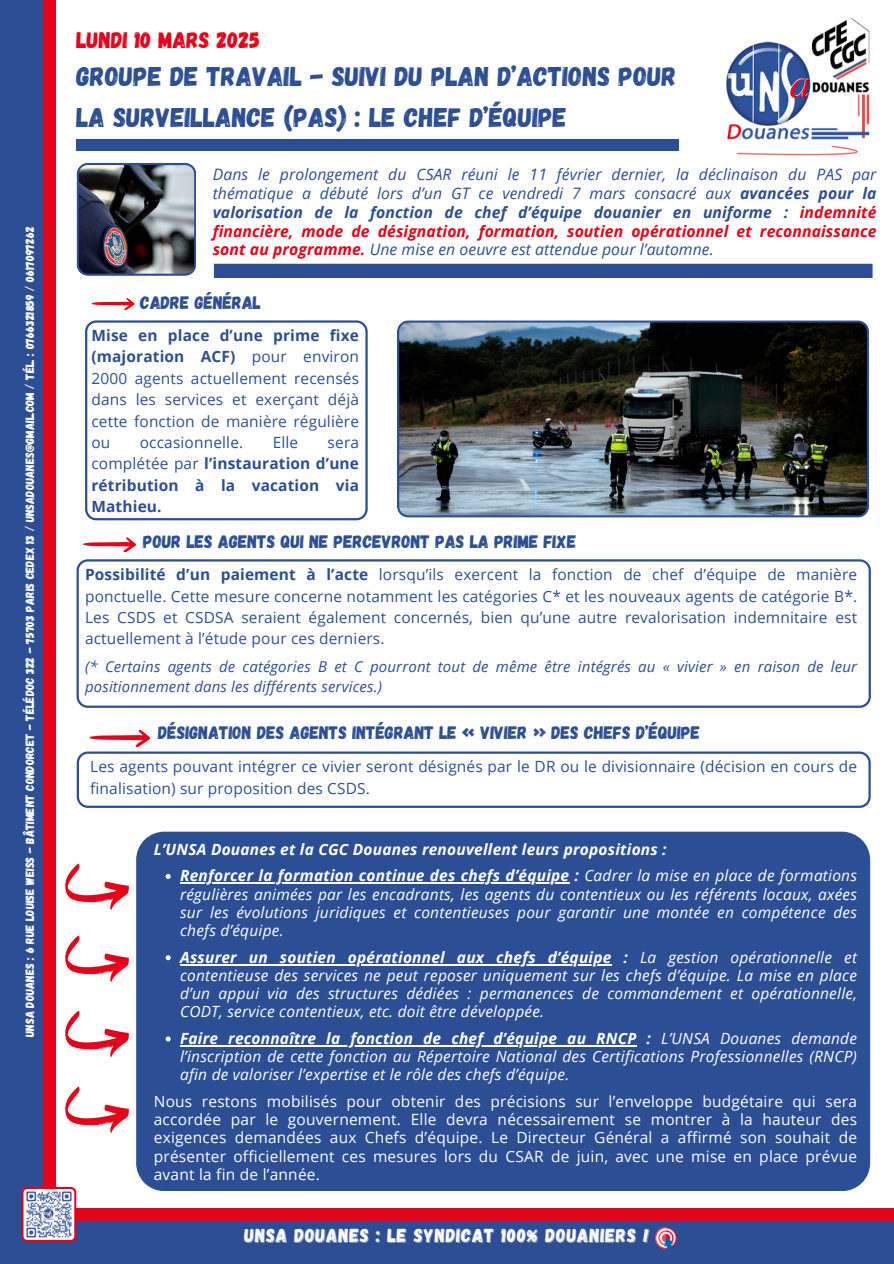
<style>
.page{position:relative;width:894px;height:1264px;background:#fff}
.page>*{position:absolute;margin:0;border:0;box-sizing:border-box;transform-origin:0 0}
.t1{font:27px/40.5px "Gagalin";letter-spacing:.005em;color:#2c4e94}
.t2{font:22.5px "Gagalin";letter-spacing:.005em;color:#e60319}
.t3{font:18.75px "Gagalin";letter-spacing:.045em;color:#fcfcfd}
.t4{font:18px "Gagalin";color:#2c4e94}
.t5{font:italic 15.75px/18.8px "Open Sans";letter-spacing:.005em;color:#2c4e94;text-align:justify}
.t6{font:italic 15.45px/18.1px "Open Sans";letter-spacing:.015em;color:#fff;text-align:justify}
.t7{font:15.45px/21.3px "Open Sans";letter-spacing:.01em;color:#2c4e94;text-align:justify}
.t8{font:15.45px/18.1px "Open Sans";letter-spacing:.015em;color:#fff;text-align:justify}
.t9{font:700 15.45px/21.3px "Open Sans";letter-spacing:.01em;color:#2c4e94;text-align:justify}
.t10{font:italic 700 15.45px "Open Sans";letter-spacing:.015em;color:#fff}
.t11{font:italic 15px/20.5px "Open Sans";letter-spacing:.01em;color:#2c4e94}
.t12{font:12px "Gagalin";letter-spacing:-.01em;color:#fcfcfd}
.s1{font-weight:700}
.s2{font-weight:700;color:#e60319}
.s3{font-weight:400}
</style>
<div class="page">
<div style="left:0;top:0;width:55px;height:1263px;background:#e60319"></div>
<div style="left:0;top:1208px;width:893px;height:55px;background:#e60319"></div>
<div style="left:0;top:0;width:43px;height:1263px;background:#2c4e94"></div>
<div style="left:0;top:1220px;width:893px;height:43px;background:#2c4e94"></div>
<img style="left:655px;top:1227px;width:21px;height:21px">
<svg style="left:21px;top:1186px;width:55px;height:55px;background:#beabc1"></svg>
<div style="left:77px;top:139px;width:601px;height:12px;background:#2c4e94"></div>
<img style="left:726px;top:17px;width:143px;height:139px">
<div style="left:214px;top:264px;width:658px;height:13px;background:#2c4e94"></div>
<svg style="left:85px;top:320px;width:282px;height:200px"></svg>
<svg style="left:91px;top:298px;width:44px;height:12px"></svg>
<svg style="left:76px;top:559px;width:794px;height:149px"></svg>
<img style="left:77px;top:163px;width:119px;height:112px">
<svg style="left:83px;top:537px;width:53px;height:15px"></svg>
<svg style="left:77px;top:751px;width:793px;height:57px"></svg>
<svg style="left:89px;top:729px;width:61px;height:17px"></svg>
<div style="left:136px;top:831px;width:733px;height:360px;background:#2c4e94"></div>
<svg style="left:65px;top:863px;width:64px;height:46px"></svg>
<svg style="left:65px;top:935px;width:64px;height:46px"></svg>
<svg style="left:65px;top:1010px;width:64px;height:46px"></svg>
<svg style="left:65px;top:1086px;width:64px;height:46px"></svg>
<img style="left:397px;top:320px;width:471px;height:197px">
<svg style="left:166px;top:874px;width:5px;height:5px"></svg>
<hr style="left:180px;top:882px;width:389px;height:2px;background:#fff">
<svg style="left:166px;top:955px;width:5px;height:5px"></svg>
<hr style="left:180px;top:964px;width:431px;height:1px;background:#fff">
<svg style="left:166px;top:1036px;width:5px;height:5px"></svg>
<hr style="left:180px;top:1045px;width:456px;height:1px;background:#fff">
<p class="t12" style="left:22px;top:1036px;width:812px;rotate:-90deg">UNSA DOUANES : 6 RUE LOUISE WEISS - BÂTIMENT CONDORCET - TÉLÉDOC 322 - 75703 PARIS CEDEX 13 / UNSADOUANES@GMAIL.COM / TÉL. : 0766321859 / 0617097262</p>
<p class="t2" style="left:76px;top:25px;width:185px">LUNDI 10 MARS 2025</p>
<p class="t1" style="left:76px;top:55px;width:601px">GROUPE DE TRAVAIL - SUIVI DU PLAN D’ACTIONS POUR<br>LA SURVEILLANCE (PAS) : LE CHEF D’ÉQUIPE</p>
<p class="t5" style="left:213px;top:165px;width:665px">Dans le prolongement du CSAR réuni le 11 février dernier, la déclinaison du PAS par thématique a débuté lors d’un GT ce vendredi 7 mars consacré aux <span class="s1">avancées pour la valorisation de la fonction de chef d’équipe douanier en uniforme :</span> <span class="s2">indemnité financière, mode de désignation, formation, soutien opérationnel et reconnaissance sont au programme.</span> Une mise en oeuvre est attendue pour l’automne.</p>
<h4 class="t4" style="left:140px;top:291px;width:122px">CADRE GÉNÉRAL</h4>
<p class="t7" style="left:91px;top:324px;width:269px"><span class="s1">Mise en place d’une prime fixe (majoration ACF)</span> pour environ 2000 agents actuellement recensés dans les services et exerçant déjà cette fonction de manière régulière ou</p>
<p class="t7" style="left:140px;top:431px;width:105px">occasionnelle.</p>
<p class="t7" style="left:272px;top:431px;width:27px">Elle</p>
<p class="t9" style="left:91px;top:431px;width:269px;text-indent:236px"><span class="s3">sera complétée par</span> l’instauration d’une rétribution à la vacation via Mathieu.</p>
<p class="t4" style="left:143px;top:529px;width:434px">POUR LES AGENTS QUI NE PERCEVRONT PAS LA PRIME FIXE</p>
<h4 class="t7" style="left:85px;top:563px;width:773px"><span class="s1">Possibilité d’un paiement à l’acte</span> lorsqu’ils exercent la fonction de chef d’équipe de manière ponctuelle. Cette mesure concerne notamment les catégories C* et les nouveaux agents de catégorie B*.<br>Les CSDS et CSDSA seraient également concernés, bien qu’une autre revalorisation indemnitaire est actuellement à l’étude pour ces derniers.</h4>
<p class="t11" style="left:85px;top:655px;width:773px">(* Certains agents de catégories B et C pourront tout de même être intégrés au « vivier » en raison de leur positionnement dans les différents services.)</p>
<p class="t4" style="left:158px;top:721px;width:543px">DÉSIGNATION DES AGENTS INTÉGRANT LE « VIVIER » DES CHEFS D’ÉQUIPE</p>
<h1 class="t7" style="left:90px;top:755px;width:768px">Les agents pouvant intégrer ce vivier seront désignés par le DR ou le divisionnaire (décision en cours de finalisation) sur proposition des CSDS.</h1>
<h2 class="t10" style="left:154px;top:838px;width:514px">L’UNSA Douanes et la CGC Douanes renouvellent leurs propositions :</h2>
<h4 class="t6" style="left:180px;top:866px;width:678px"><span class="s1">Renforcer la formation continue des chefs d’équipe :</span> Cadrer la mise en place de formations régulières animées par les encadrants, les agents du contentieux ou les référents locaux, axées sur les évolutions juridiques et contentieuses pour garantir une montée en compétence des chefs d’équipe.</h4>
<h4 class="t6" style="left:180px;top:947px;width:678px"><span class="s1">Assurer un soutien opérationnel aux chefs d’équipe :</span> La gestion opérationnelle et contentieuse des services ne peut reposer uniquement sur les chefs d’équipe. La mise en place d’un appui via des structures dédiées : permanences de commandement et opérationnelle, CODT, service contentieux, etc. doit être développée.</h4>
<p class="t6" style="left:180px;top:1028px;width:678px"><span class="s1">Faire reconnaître la fonction de chef d’équipe au RNCP :</span> L’UNSA Douanes demande l’inscription de cette fonction au Répertoire National des Certifications Professionnelles (RNCP) afin de valoriser l’expertise et le rôle des chefs d’équipe.</p>
<h2 class="t8" style="left:154px;top:1092px;width:704px">Nous restons mobilisés pour obtenir des précisions sur l’enveloppe budgétaire qui sera accordée par le gouvernement. Elle devra nécessairement se montrer à la hauteur des exigences demandées aux Chefs d’équipe. Le Directeur Général a affirmé son souhait de présenter officiellement ces mesures lors du CSAR de juin, avec une mise en place prévue avant la fin de l’année.</h2>
<h2 class="t3" style="left:244px;top:1223px;width:406px">UNSA DOUANES : LE SYNDICAT 100% DOUANIERS !</h2>
</div>
